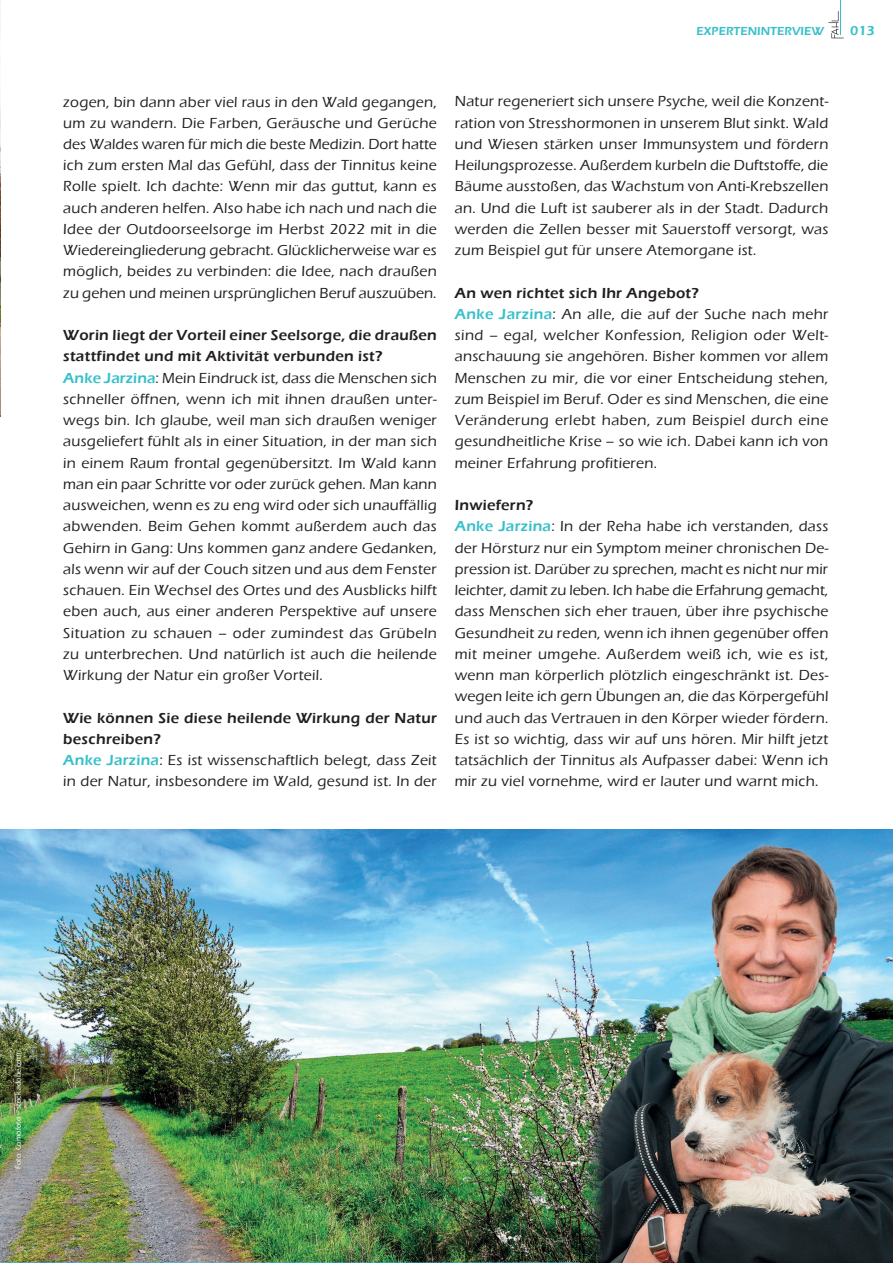
<style>
.page{position:relative;width:893px;height:1263px;background:#fff}
.page>*{position:absolute;margin:0;border:0;box-sizing:border-box;transform-origin:0 0}
.t1{font:500 15px/21.3px "Eras ITC";letter-spacing:.02em;color:#231f20}
.t2{font:600 13.5px "Eras ITC";color:#37c0ca}
.t3{font:600 12px "Eras ITC";color:#37c0ca}
.t4{font:500 7.5px "Eras ITC";color:#fff}
.s1{font-weight:600}
.s2{font-weight:600;color:#37c0ca}
</style>
<div class="page">
<img style="left:0;top:829px;width:580px;height:434px">
<img style="left:580px;top:829px;width:313px;height:434px">
<img style="left:0;top:0;width:1px;height:416px">
<svg style="left:828px;top:11px;width:16px;height:27px"></svg>
<hr style="left:840px;top:0;width:1px;height:35px;background:#37c0ca">
<p class="t3" style="left:696px;top:24px;width:129px">EXPERTENINTERVIEW</p>
<p class="t2" style="left:850px;top:23px;width:26px">013</p>
<p class="t1" style="left:63px;top:91px;width:375px;text-align:justify">zogen, bin dann aber viel raus in den Wald gegangen, um zu wandern. Die Farben, Geräusche und Gerüche des Waldes waren für mich die beste Medizin. Dort hatte ich zum ersten Mal das Gefühl, dass der Tinnitus keine Rolle spielt. Ich dachte: Wenn mir das guttut, kann es auch anderen helfen. Also habe ich nach und nach die Idee der Outdoorseelsorge im Herbst 2022 mit in die Wiedereingliederung gebracht. Glücklicherweise war es möglich, beides zu verbinden: die Idee, nach draußen zu gehen und meinen ursprünglichen Beruf auszuüben.</p>
<p class="t1" style="left:63px;top:325px;width:375px"><span class="s1">Worin liegt der Vorteil einer Seelsorge, die draußen stattfindet und mit Aktivität verbunden ist?<br></span><span class="s2">Anke Jarzina</span>: Mein Eindruck ist, dass die Menschen sich schneller öffnen, wenn ich mit ihnen draußen unter&shy;wegs bin. Ich glaube, weil man sich draußen weniger ausgeliefert fühlt als in einer Situation, in der man sich in einem Raum frontal gegenübersitzt. Im Wald kann man ein paar Schritte vor oder zurück gehen. Man kann ausweichen, wenn es zu eng wird oder sich unauffällig abwenden. Beim Gehen kommt außerdem auch das Gehirn in Gang: Uns kommen ganz andere Gedanken, als wenn wir auf der Couch sitzen und aus dem Fenster schauen. Ein Wechsel des Ortes und des Ausblicks hilft eben auch, aus einer anderen Perspektive auf unsere Situation zu schauen – oder zumindest das Grübeln zu unterbrechen. Und natürlich ist auch die heilende Wirkung der Natur ein großer Vorteil.</p>
<p class="t1" style="left:63px;top:707px;width:375px"><span class="s1">Wie können Sie diese heilende Wirkung der Natur beschreiben?<br></span><span class="s2">Anke Jarzina</span>: Es ist wissenschaftlich belegt, dass Zeit in der Natur, insbesondere im Wald, gesund ist. In der</p>
<p class="t1" style="left:455px;top:91px;width:375px;text-align:justify">Natur regeneriert sich unsere Psyche, weil die Konzent&shy;ration von Stresshormonen in unserem Blut sinkt. Wald und Wiesen stärken unser Immunsystem und fördern Heilungsprozesse. Außerdem kurbeln die Duftstoffe, die Bäume ausstoßen, das Wachstum von Anti-Krebszellen an. Und die Luft ist sauberer als in der Stadt. Dadurch werden die Zellen besser mit Sauerstoff versorgt, was zum Beispiel gut für unsere Atemorgane ist.</p>
<p class="t1" style="left:455px;top:282px;width:375px"><span class="s1">An wen richtet sich Ihr Angebot?<br></span><span class="s2">Anke Jarzina</span>: An alle, die auf der Suche nach mehr sind – egal, welcher Konfession, Religion oder Welt&shy;anschauung sie angehören. Bisher kommen vor allem Menschen zu mir, die vor einer Entscheidung stehen, zum Beispiel im Beruf. Oder es sind Menschen, die eine Veränderung erlebt haben, zum Beispiel durch eine gesundheitliche Krise – so wie ich. Dabei kann ich von meiner Erfahrung profitieren.</p>
<p class="t1" style="left:455px;top:495px;width:375px"><span class="s1">Inwiefern?<br></span><span class="s2">Anke Jarzina</span>: In der Reha habe ich verstanden, dass der Hörsturz nur ein Symptom meiner chronischen De&shy;pression ist. Darüber zu sprechen, macht es nicht nur mir leichter, damit zu leben. Ich habe die Erfahrung gemacht, dass Menschen sich eher trauen, über ihre psychische Gesundheit zu reden, wenn ich ihnen gegenüber offen mit meiner umgehe. Außerdem weiß ich, wie es ist, wenn man körperlich plötzlich eingeschränkt ist. Des&shy;wegen leite ich gern Übungen an, die das Körpergefühl und auch das Vertrauen in den Körper wieder fördern.<br>Es ist so wichtig, dass wir auf uns hören. Mir hilft jetzt tatsächlich der Tinnitus als Aufpasser dabei: Wenn ich mir zu viel vornehme, wird er lauter und warnt mich.</p>
<p class="t4" style="left:14px;top:1169px;width:118px;rotate:-90deg">Foto: Comofoto – stock.adobe.com</p>
</div>
